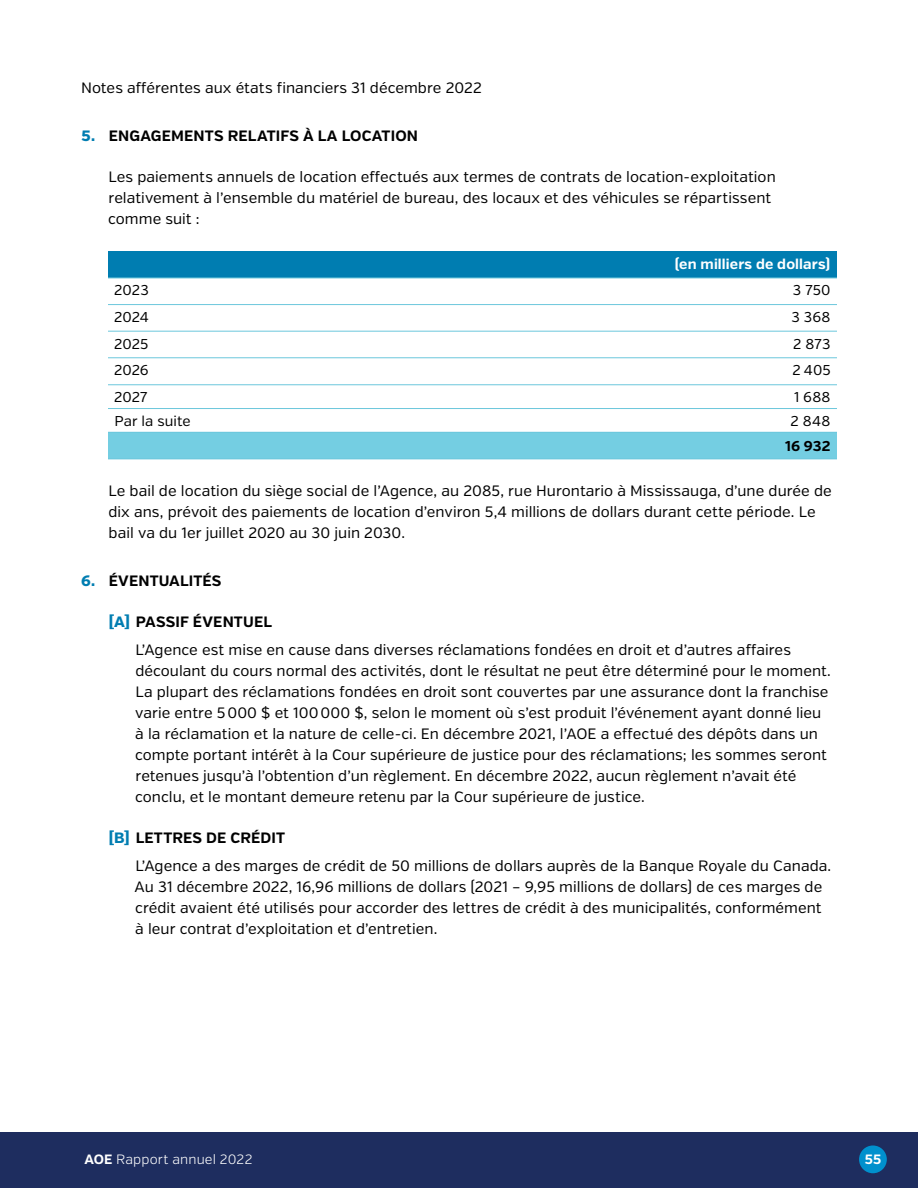
<style>
.page{position:relative;width:918px;height:1188px;background:#fff}
.page>*{position:absolute;margin:0;border:0;box-sizing:border-box;transform-origin:0 0}
.t1{font:15px/21px "Verb";letter-spacing:.005em;color:#000}
.t2{font:700 15px "Verb";letter-spacing:.01em;color:#000}
.t3{font:14.25px "Verb";letter-spacing:.005em;color:#000}
.t4{font:700 14.25px "Verb";letter-spacing:.01em;color:#fff}
.t5{font:700 14.25px "Verb";color:#000}
.t6{font:300 13.5px "Verb";letter-spacing:.01em;color:#fff}
.t7{font:700 13.5px "Verb";color:#fff}
.s1{font-weight:800;color:#007db1}
.s2{font-weight:700}
</style>
<div class="page">
<div style="left:0;top:1132px;width:918px;height:56px;background:#1e2d5f"></div>
<div style="left:859px;top:1145px;width:28px;height:28px;background:#0090cd;border-radius:50%"></div>
<hr style="left:108px;top:408px;width:512px;height:1px;background:#6cc7dc">
<hr style="left:620px;top:408px;width:217px;height:1px;background:#6cc7dc">
<hr style="left:108px;top:384px;width:512px;height:1px;background:#6cc7dc">
<hr style="left:620px;top:384px;width:217px;height:1px;background:#6cc7dc">
<hr style="left:108px;top:357px;width:512px;height:1px;background:#6cc7dc">
<hr style="left:620px;top:357px;width:217px;height:1px;background:#6cc7dc">
<hr style="left:108px;top:331px;width:512px;height:1px;background:#6cc7dc">
<hr style="left:620px;top:331px;width:217px;height:1px;background:#6cc7dc">
<hr style="left:108px;top:304px;width:512px;height:1px;background:#6cc7dc">
<hr style="left:620px;top:304px;width:217px;height:1px;background:#6cc7dc">
<div style="left:108px;top:251px;width:729px;height:27px;background:#007db1"></div>
<hr style="left:108px;top:278px;width:512px;height:1px;background:#6cc7dc">
<hr style="left:620px;top:278px;width:217px;height:1px;background:#6cc7dc">
<div style="left:108px;top:432px;width:512px;height:27px;background:#74cee2"></div>
<div style="left:620px;top:432px;width:217px;height:27px;background:#74cee2"></div>
<hr style="left:108px;top:432px;width:512px;height:1px;background:#6cc7dc">
<hr style="left:620px;top:432px;width:217px;height:1px;background:#6cc7dc">
<hr style="left:108px;top:459px;width:512px;height:1px;background:#6cc7dc">
<hr style="left:620px;top:459px;width:217px;height:1px;background:#6cc7dc">
<p class="t1" style="left:81px;top:77px;width:402px">Notes afférentes aux états financiers 31 décembre 2022</p>
<h5 class="t2" style="left:82px;top:126px;width:338px"><span class="s1">5.</span> ENGAGEMENTS RELATIFS À LA LOCATION</h5>
<p class="t1" style="left:108px;top:166px;width:669px">Les paiements annuels de location efectués aux termes de contrats de location-exploitation</p>
<p class="t1" style="left:109px;top:187px;width:664px">relativement à l’ensemble du matériel de bureau, des locaux et des véhicules se répartissent</p>
<p class="t1" style="left:108px;top:208px;width:93px">comme suit :</p>
<p class="t4" style="left:675px;top:255px;width:157px">(en milliers de dollars)</p>
<p class="t3" style="left:114px;top:282px;width:36px">2023</p>
<p class="t3" style="left:793px;top:282px;width:39px">3 750</p>
<p class="t3" style="left:114px;top:308px;width:36px">2024</p>
<p class="t3" style="left:792px;top:308px;width:41px">3 368</p>
<p class="t3" style="left:114px;top:335px;width:36px">2025</p>
<p class="t3" style="left:793px;top:335px;width:39px">2 873</p>
<p class="t3" style="left:114px;top:362px;width:36px">2026</p>
<p class="t3" style="left:793px;top:362px;width:40px">2 405</p>
<p class="t3" style="left:114px;top:389px;width:35px">2027</p>
<p class="t3" style="left:794px;top:389px;width:38px">1 688</p>
<p class="t3" style="left:114px;top:412px;width:78px">Par la suite</p>
<p class="t3" style="left:791px;top:412px;width:42px">2 848</p>
<p class="t5" style="left:785px;top:438px;width:47px">16 932</p>
<p class="t1" style="left:108px;top:480px;width:725px">Le bail de location du siège social de l’Agence, au 2085, rue Hurontario à Mississauga, d’une durée de dix ans, prévoit des paiements de location d’environ 5,4 millions de dollars durant cette période. Le bail va du 1er juillet 2020 au 30 juin 2030.</p>
<h5 class="t2" style="left:81px;top:572px;width:142px"><span class="s1">6.</span> ÉVENTUALITÉS</h5>
<p class="t2" style="left:109px;top:613px;width:165px"><span class="s1">[A]</span> PASSIF ÉVENTUEL</p>
<p class="t1" style="left:135px;top:639px;width:697px">L’Agence est mise en cause dans diverses réclamations fondées en droit et d’autres afaires découlant du cours normal des activités, dont le résultat ne peut être déterminé pour le moment.<br>La plupart des réclamations fondées en droit sont couvertes par une assurance dont la franchise varie entre 5000 $ et 100000 $, selon le moment où s’est produit l’événement ayant donné lieu à la réclamation et la nature de celle-ci. En décembre 2021, l’AOE a efectué des dépôts dans un compte portant intérêt à la Cour supérieure de justice pour des réclamations; les sommes seront retenues jusqu’à l’obtention d’un règlement. En décembre 2022, aucun règlement n’avait été conclu, et le montant demeure retenu par la Cour supérieure de justice.</p>
<h5 class="t2" style="left:109px;top:829px;width:178px"><span class="s1">[B]</span> LETTRES DE CRÉDIT</h5>
<p class="t1" style="left:135px;top:855px;width:698px">L’Agence a des marges de crédit de 50 millions de dollars auprès de la Banque Royale du Canada.<br>Au 31 décembre 2022, 16,96 millions de dollars (2021 – 9,95 millions de dollars) de ces marges de crédit avaient été utilisés pour accorder des lettres de crédit à des municipalités, conformément à leur contrat d’exploitation et d’entretien.</p>
<p class="t6" style="left:84px;top:1151px;width:170px"><span class="s2">AOE</span> Rapport annuel 2022</p>
<p class="t7" style="left:865px;top:1151px;width:18px">55</p>
</div>
